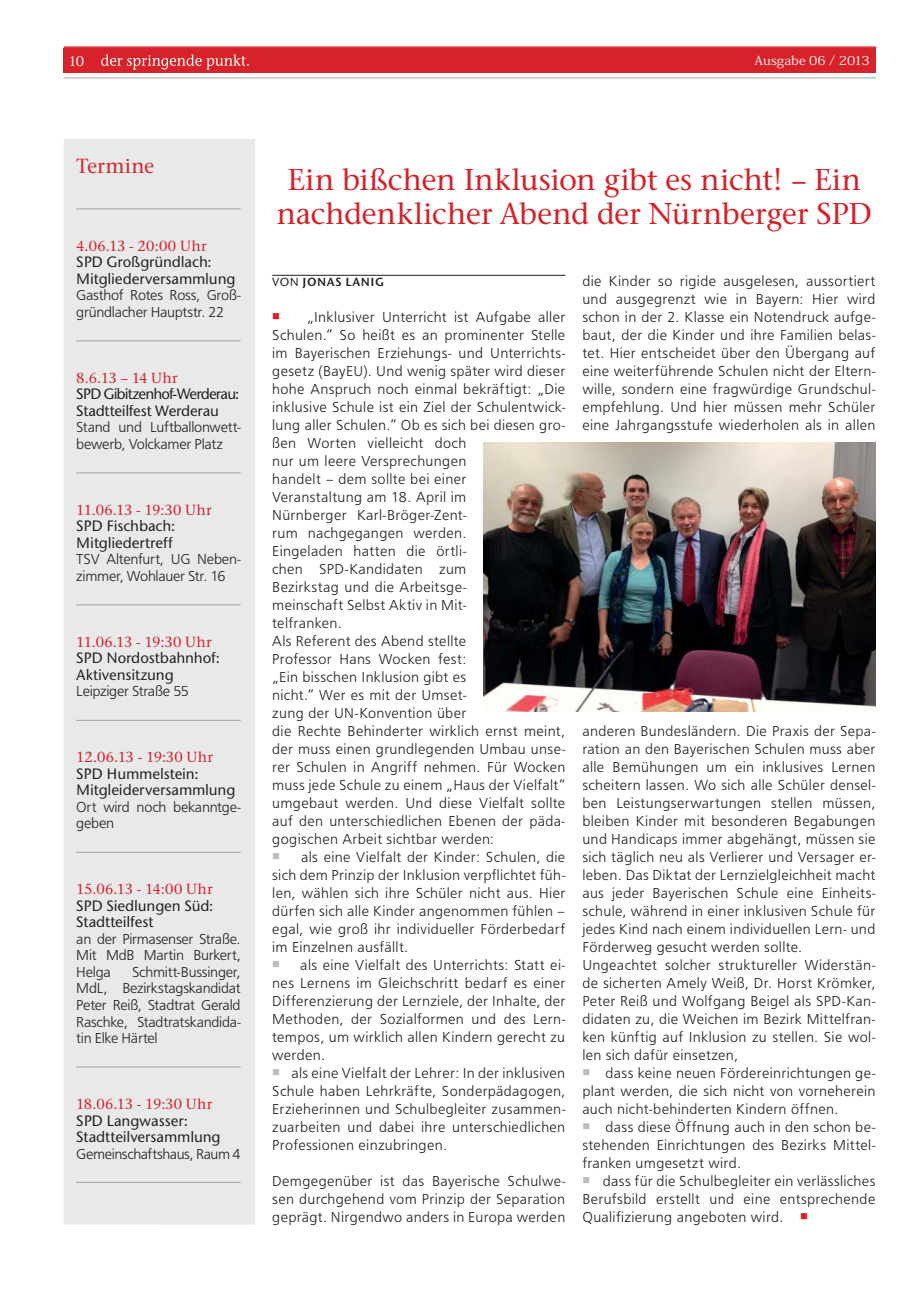
<style>
.page{position:relative;width:923px;height:1297px;background:#fff}
.page>*{position:absolute;margin:0;border:0;box-sizing:border-box;transform-origin:0 0}
.t1{font:500 31.5px/34.5px "Stone Serif Itc T";letter-spacing:-.005em;color:#d2232a;text-align:center}
.t2{font:500 21.45px "Stone Serif Itc T";color:#d2232a}
.t3{font:500 15.3px/16.5px "Stone San Itc T";letter-spacing:-.01em;color:#231f20}
.t4{font:500 15.3px "Stone Serif Itc T";letter-spacing:.015em;color:#d2232a}
.t5{font:500 15.3px/16.5px "Stone San Itc T";letter-spacing:-.035em;color:#231f20}
.t6{font:300 15px/18px "Front Page";letter-spacing:.02em;color:#231f20;text-align:justify}
.t7{font:300 15px/16.5px "Front Page";letter-spacing:-.02em;color:#231f20}
.t8{font:300 15px "Front Page";letter-spacing:-.03em;color:#231f20}
.t9{font:13.5px "Koz Min Pro Medium 90 pv RKSJ H";color:#fff}
.t10{font:12.45px "Koz Min Pro Regular 90 pv RKSJ H";color:#fff;scale:1.09 1}
.t11{font:12px "Stone San Itc T Semi";letter-spacing:.045em;color:#231f20}
.s1{font-family:"Stone San Itc T";font-weight:500}
.s2{color:#d72229}
.s3{color:#bbbdc0}
</style>
<div class="page">
<div style="left:64px;top:48px;width:812px;height:24px;background:#d72229"></div>
<hr style="left:64px;top:78px;width:812px;height:1px;background:#a5a7a9">
<svg style="left:101px;top:55px;width:148px;height:15px"></svg>
<hr style="left:64px;top:47px;width:812px;height:1px;background:#d72229">
<hr style="left:272px;top:275px;width:293px;height:1px;background:#231f20">
<div style="left:64px;top:139px;width:191px;height:1086px;background:#e9e9ea"></div>
<hr style="left:76px;top:208px;width:165px;height:1px;background:#a7a9ac">
<hr style="left:76px;top:340px;width:165px;height:1px;background:#a7a9ac">
<hr style="left:76px;top:472px;width:165px;height:1px;background:#a7a9ac">
<hr style="left:76px;top:604px;width:165px;height:1px;background:#a7a9ac">
<hr style="left:76px;top:720px;width:165px;height:1px;background:#a7a9ac">
<hr style="left:76px;top:852px;width:165px;height:1px;background:#a7a9ac">
<hr style="left:76px;top:1066px;width:165px;height:1px;background:#a7a9ac">
<hr style="left:76px;top:1182px;width:165px;height:1px;background:#a7a9ac">
<img style="left:483px;top:442px;width:392px;height:270px">
<p class="t9" style="left:69px;top:56px;width:17px">10</p>
<p class="t10" style="left:754px;top:55px;width:107px">Ausgabe 06 / 2013</p>
<h2 class="t2" style="left:76px;top:157px;width:80px">Termine</h2>
<p class="t4" style="left:76px;top:239px;width:132px">4.06.13 - 20:00 Uhr</p>
<p class="t3" style="left:76px;top:255px;width:161px">SPD Großgründlach:<br>Mitgliederversammlung</p>
<p class="t7" style="left:76px;top:288px;width:166px">Gasthof Rotes Ross, Groß&shy;gründlacher Hauptstr. 22</p>
<p class="t4" style="left:76px;top:371px;width:103px">8.6.13 – 14 Uhr</p>
<p class="t5" style="left:76px;top:387px;width:165px">SPD Gibitzenhof-Werderau:<br>Stadtteilfest Werderau</p>
<p class="t7" style="left:76px;top:420px;width:166px">Stand und Luftballonwett&shy;bewerb, Volckamer Platz</p>
<p class="t4" style="left:76px;top:503px;width:137px">11.06.13 - 19:30 Uhr</p>
<p class="t3" style="left:76px;top:519px;width:100px">SPD Fischbach:<br>Mitgliedertreff</p>
<p class="t7" style="left:76px;top:552px;width:166px">TSV Altenfurt, UG Neben&shy;zimmer, Wohlauer Str. 16</p>
<p class="t4" style="left:76px;top:635px;width:137px">11.06.13 - 19:30 Uhr</p>
<p class="t3" style="left:76px;top:651px;width:145px">SPD Nordostbahnhof:<br>Aktivensitzung</p>
<p class="t7" style="left:76px;top:684px;width:114px">Leipziger Straße 55</p>
<p class="t4" style="left:76px;top:751px;width:138px">12.06.13 - 19:30 Uhr</p>
<p class="t3" style="left:76px;top:767px;width:160px">SPD Hummelstein:<br>Mitgleiderversammlung</p>
<p class="t7" style="left:76px;top:799px;width:166px">Ort wird noch bekanntge&shy;geben</p>
<p class="t4" style="left:76px;top:883px;width:138px">15.06.13 - 14:00 Uhr</p>
<p class="t3" style="left:76px;top:899px;width:139px">SPD Siedlungen Süd:<br>Stadtteilfest</p>
<p class="t6" style="left:76px;top:931px;width:166px;line-height:16.5px">an der Pirmasenser Straße.<br>Mit MdB Martin Burkert, Helga</p>
<p class="t6" style="left:76px;top:964px;width:166px;line-height:16.5px;text-indent:56px">Schmitt-Bussinger, MdL, Bezirkstagskandidat Peter Reiß, Stadtrat Gerald Raschke, Stadtratskandida&shy;tin Elke Härtel</p>
<p class="t4" style="left:76px;top:1097px;width:138px">18.06.13 - 19:30 Uhr</p>
<p class="t3" style="left:76px;top:1113px;width:146px">SPD Langwasser:<br>Stadtteilversammlung</p>
<p class="t8" style="left:76px;top:1147px;width:166px">Gemeinschaftshaus, Raum 4</p>
<h1 class="t1" style="left:276px;top:164px;width:597px">Ein bißchen Inklusion gibt es nicht! – Ein nachdenklicher Abend der Nürnberger SPD</h1>
<p class="t11" style="left:272px;top:277px;width:113px"><span class="s1">VON</span> JONAS LANIG</p>
<p class="t6" style="left:272px;top:308px;width:295px;text-align:left"><span class="s2">■</span> „Inklusiver Unterricht ist Aufgabe aller Schulen.“ So heißt es an prominenter Stelle im Bayerischen Erziehungs- und Unterrichts&shy;gesetz (BayEU). Und wenig später wird dieser hohe Anspruch noch einmal bekräftigt: „Die inklusive Schule ist ein Ziel der Schulentwick&shy;lung aller Schulen.“ Ob es sich bei diesen gro&shy;ßen Worten vielleicht doch<br>nur um leere Versprechungen<br>handelt – dem sollte bei einer<br>Veranstaltung am 18. April im<br>Nürnberger Karl-Bröger-Zent-<br>rum nachgegangen werden.<br>Eingeladen hatten die örtli-<br>chen SPD-Kandidaten zum<br>Bezirkstag und die Arbeitsge-<br>meinschaft Selbst Aktiv in Mit-<br>telfranken.<br>Als Referent des Abend stellte<br>Professor Hans Wocken fest:<br>„Ein bisschen Inklusion gibt es<br>nicht.“ Wer es mit der Umset-<br>zung der UN-Konvention über<br>die Rechte Behinderter wirklich ernst meint, der muss einen grundlegenden Umbau unse&shy;rer Schulen in Angriff nehmen. Für Wocken muss jede Schule zu einem „Haus der Vielfalt“ umgebaut werden. Und diese Vielfalt sollte auf den unterschiedlichen Ebenen der päda&shy;gogischen Arbeit sichtbar werden:</p>
<p class="t6" style="left:272px;top:848px;width:295px"><span class="s3">■</span> als eine Vielfalt der Kinder: Schulen, die sich dem Prinzip der Inklusion verpflichtet füh&shy;len, wählen sich ihre Schüler nicht aus. Hier dürfen sich alle Kinder angenommen fühlen – egal, wie groß ihr individueller Förderbedarf im Einzelnen ausfällt.</p>
<p class="t6" style="left:272px;top:956px;width:295px"><span class="s3">■</span> als eine Vielfalt des Unterrichts: Statt ei&shy;nes Lernens im Gleichschritt bedarf es einer Differenzierung der Lernziele, der Inhalte, der Methoden, der Sozialformen und des Lern&shy;tempos, um wirklich allen Kindern gerecht zu werden.</p>
<p class="t6" style="left:272px;top:1064px;width:295px"><span class="s3">■</span> als eine Vielfalt der Lehrer: In der inklusiven Schule haben Lehrkräfte, Sonderpädagogen, Erzieherinnen und Schulbegleiter zusammen&shy;zuarbeiten und dabei ihre unterschiedlichen Professionen einzubringen.</p>
<p class="t6" style="left:272px;top:1172px;width:295px">Demgegenüber ist das Bayerische Schulwe&shy;sen durchgehend vom Prinzip der Separation geprägt. Nirgendwo anders in Europa werden</p>
<p class="t6" style="left:582px;top:272px;width:295px">die Kinder so rigide ausgelesen, aussortiert und ausgegrenzt wie in Bayern: Hier wird schon in der 2. Klasse ein Notendruck aufge&shy;baut, der die Kinder und ihre Familien belas&shy;tet. Hier entscheidet über den Übergang auf eine weiterführende Schulen nicht der Eltern&shy;wille, sondern eine fragwürdige Grundschul&shy;empfehlung. Und hier müssen mehr Schüler eine Jahrgangsstufe wiederholen als in allen</p>
<p class="t6" style="left:582px;top:722px;width:295px;text-align:left">anderen Bundesländern. Die Praxis der Sepa&shy;ration an den Bayerischen Schulen muss aber alle Bemühungen um ein inklusives Lernen scheitern lassen. Wo sich alle Schüler densel&shy;ben Leistungserwartungen stellen müssen, bleiben Kinder mit besonderen Begabungen und Handicaps immer abgehängt, müssen sie sich täglich neu als Verlierer und Versager er&shy;leben. Das Diktat der Lernzielgleichheit macht aus jeder Bayerischen Schule eine Einheits&shy;schule, während in einer inklusiven Schule für jedes Kind nach einem individuellen Lern- und Förderweg gesucht werden sollte.<br>Ungeachtet solcher struktureller Widerstän&shy;de sicherten Amely Weiß, Dr. Horst Krömker, Peter Reiß und Wolfgang Beigel als SPD-Kan&shy;didaten zu, die Weichen im Bezirk Mittelfran&shy;ken künftig auf Inklusion zu stellen. Sie wol&shy;len sich dafür einsetzen,</p>
<p class="t6" style="left:582px;top:1064px;width:295px"><span class="s3">■</span> dass keine neuen Fördereinrichtungen ge&shy;plant werden, die sich nicht von vorneherein auch nicht-behinderten Kindern öffnen.</p>
<p class="t6" style="left:582px;top:1118px;width:295px"><span class="s3">■</span> dass diese Öffnung auch in den schon be&shy;stehenden Einrichtungen des Bezirks Mittel&shy;franken umgesetzt wird.</p>
<p class="t6" style="left:582px;top:1172px;width:295px"><span class="s3">■</span> dass für die Schulbegleiter ein verlässliches Berufsbild erstellt und eine entsprechende Qualifizierung angeboten wird. <span class="s2">■</span></p>
</div>
